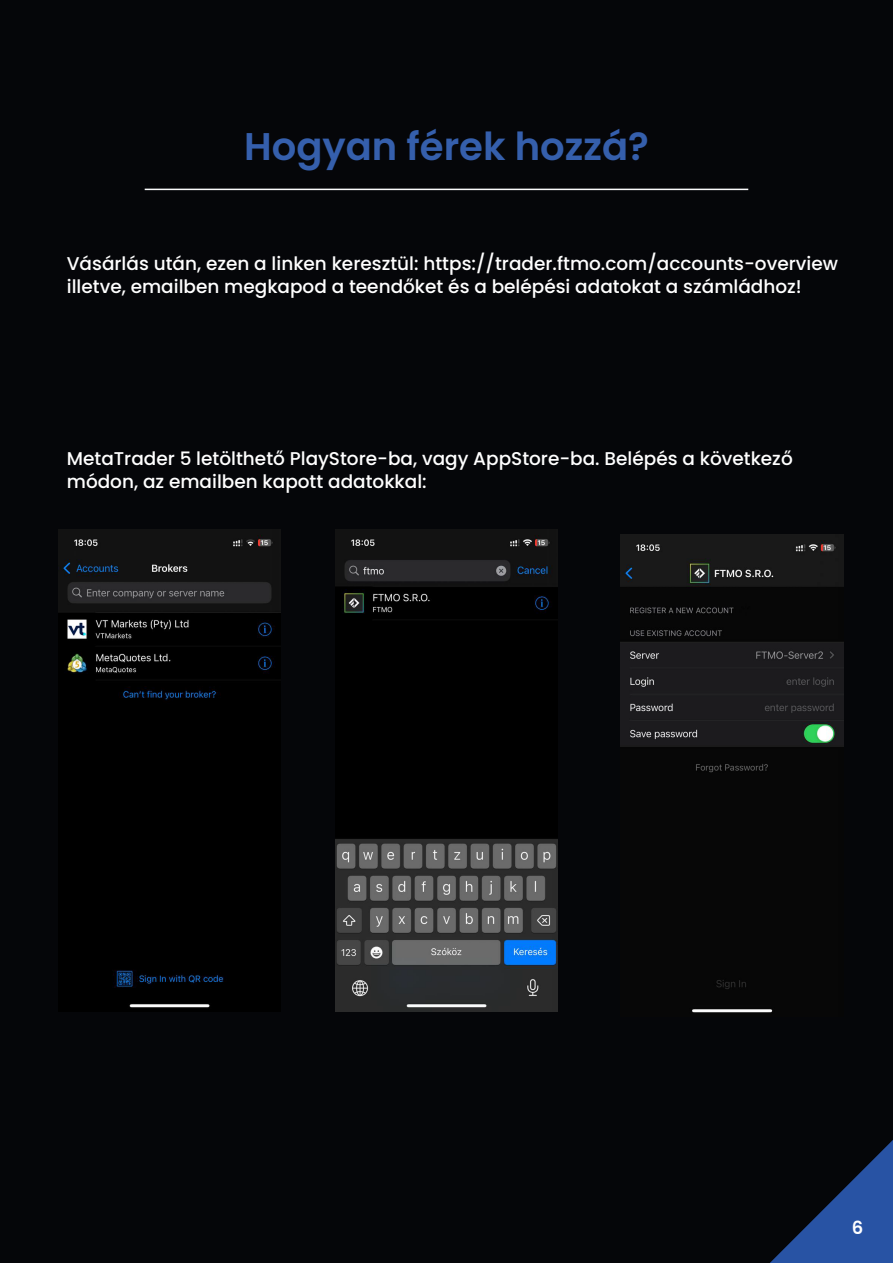
<style>
.page{position:relative;width:893px;height:1263px;background:#fff}
.page>*{position:absolute;margin:0;border:0;box-sizing:border-box;transform-origin:0 0}
.t1{font:600 38.55px "Poppins";color:#355fac}
.t2{font:500 18.45px/22.2px "Poppins";color:#fff}
.t3{font:600 18px "Poppins";color:#fff}
</style>
<div class="page">
<div style="left:0;top:0;width:892px;height:1263px;background:#050609"></div>
<svg style="left:770px;top:1140px;width:123px;height:123px"></svg>
<hr style="left:145px;top:189px;width:603px;height:1px;background:#fbfbfc">
<img style="left:621px;top:534px;width:222px;height:479px">
<img style="left:58px;top:529px;width:223px;height:479px">
<img style="left:335px;top:530px;width:223px;height:482px">
<h1 class="t1" style="left:244px;top:124px;width:406px">Hogyan férek hozzá?</h1>
<p class="t2" style="left:67px;top:253px;width:773px">Vásárlás után, ezen a linken keresztül: https://trader.ftmo.com/accounts-overview illetve, emailben megkapod a teendőket és a belépési adatokat a számládhoz!</p>
<p class="t2" style="left:67px;top:448px;width:727px">MetaTrader 5 letölthető PlayStore-ba, vagy AppStore-ba. Belépés a következő módon, az emailben kapott adatokkal:</p>
<p class="t3" style="left:852px;top:1217px;width:13px">6</p>
</div>
